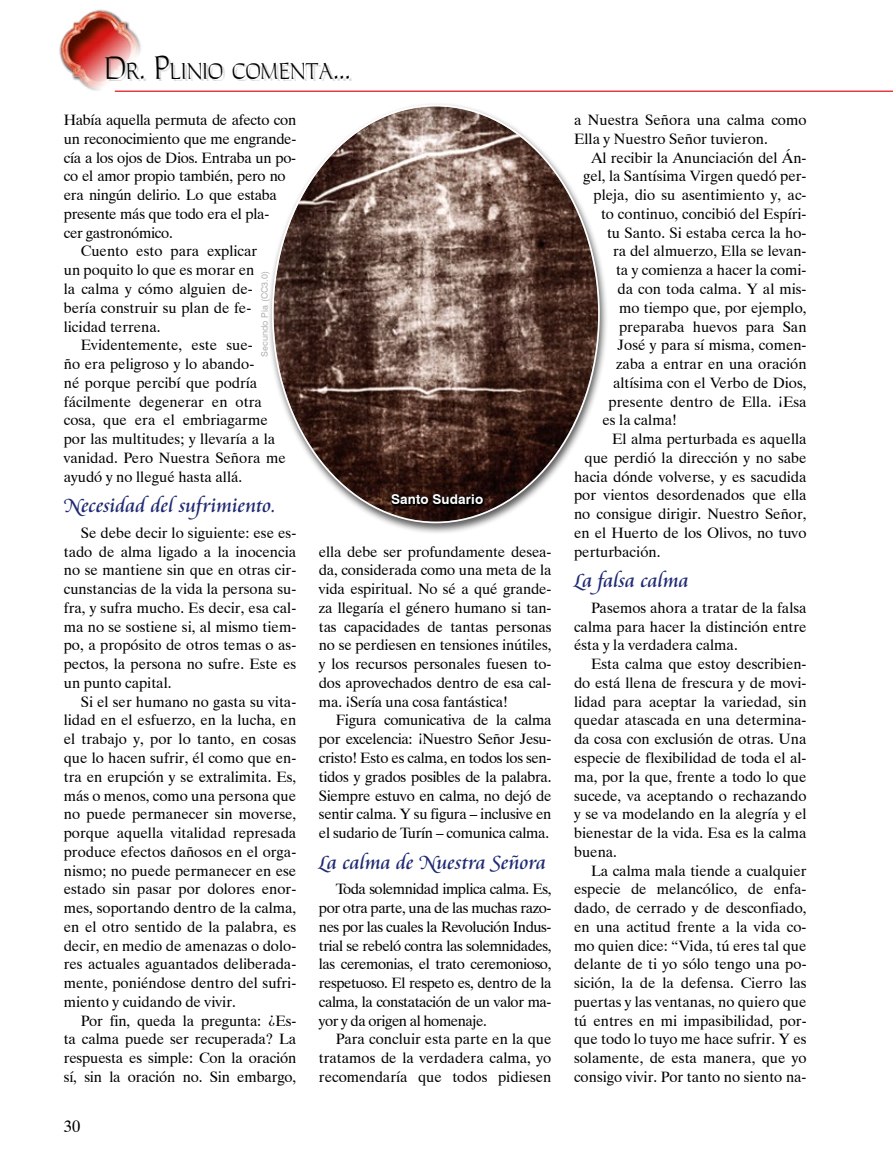
<style>
.page{position:relative;width:893px;height:1170px;background:#fff}
.page>*{position:absolute;margin:0;border:0;box-sizing:border-box;transform-origin:0 0}
.t1{font:21px "Cataneo Especial";letter-spacing:-.005em;color:#202b73}
.t2{font:21px "Carleton Normal";color:#000;scale:.8 1}
.t3{font:16.5px "Dutch 801 BT";color:#000}
.t4{font:15px/18.8px "Dutch 801 BT";color:#000;text-align:justify}
.t5{font:15px "Dutch 801 BT";letter-spacing:-.02em;color:#000}
.t6{font:700 13.5px "Swiss 721 BT";letter-spacing:.01em;color:#fff}
.t7{font:9px "Swiss 721 BT";color:#b3b2b2}
.s1{font-size:30px}
</style>
<div class="page">
<img style="left:59px;top:9px;width:92px;height:83px">
<hr style="left:115px;top:91px;width:778px;height:1px;background:#df0d17">
<div style="left:107px;top:58px;width:245px;height:23px;background:#000;opacity:.15"></div>
<div style="left:267px;top:102px;width:342px;height:432px;background:#000;opacity:.65"></div>
<img style="left:274px;top:106px;width:324px;height:415px">
<svg style="left:392px;top:505px;width:92px;height:1px"></svg>
<svg style="left:391px;top:493px;width:93px;height:12px"></svg>
<h1 class="t2" style="left:104px;top:58px;width:308px"><span class="s1">D</span>R<span class="s1">. P</span>LINIO COMENTA<span class="s1">…</span></h1>
<p class="t5" style="left:64px;top:111px;width:234px">Había aquella permuta de afecto con</p>
<p class="t5" style="left:64px;top:129px;width:234px">un reconocimiento que me engrande-</p>
<p class="t5" style="left:64px;top:148px;width:234px">cía a los ojos de Dios. Entraba un po-</p>
<p class="t5" style="left:64px;top:167px;width:224px">co el amor propio también, pero no</p>
<p class="t5" style="left:64px;top:186px;width:215px">era ningún delirio. Lo que estaba</p>
<p class="t5" style="left:64px;top:204px;width:207px">presente más que todo era el pla-</p>
<p class="t5" style="left:64px;top:223px;width:111px">cer gastronómico.</p>
<p class="t4" style="left:81px;top:242px;width:178px">Cuento esto para explicar</p>
<p class="t4" style="left:64px;top:260px;width:192px">un poquito lo que es morar en</p>
<p class="t4" style="left:64px;top:279px;width:191px">la calma y cómo alguien de-</p>
<p class="t4" style="left:64px;top:298px;width:189px">bería construir su plan de fe-</p>
<p class="t4" style="left:64px;top:317px;width:98px">licidad terrena.</p>
<p class="t4" style="left:81px;top:335px;width:173px">Evidentemente, este sue-</p>
<p class="t4" style="left:64px;top:354px;width:192px">ño era peligroso y lo abando-</p>
<p class="t4" style="left:64px;top:373px;width:195px">né porque percibí que podría</p>
<p class="t4" style="left:64px;top:392px;width:200px">fácilmente degenerar en otra</p>
<p class="t4" style="left:64px;top:410px;width:206px">cosa, que era el embriagarme</p>
<p class="t4" style="left:64px;top:429px;width:213px">por las multitudes; y llevaría a la</p>
<p class="t4" style="left:64px;top:448px;width:224px">vanidad. Pero Nuestra Señora me</p>
<p class="t4" style="left:64px;top:467px;width:180px">ayudó y no llegué hasta allá.</p>
<h1 class="t1" style="left:64px;top:493px;width:214px">Necesidad del sufrimiento.</h1>
<p class="t4" style="left:64px;top:523px;width:234px;text-indent:17px">Se debe decir lo siguiente: ese es&shy;tado de alma ligado a la inocencia no se mantiene sin que en otras cir&shy;cunstancias de la vida la persona su&shy;fra, y sufra mucho. Es decir, esa cal&shy;ma no se sostiene si, al mismo tiem&shy;po, a propósito de otros temas o as&shy;pectos, la persona no sufre. Este es un punto capital.</p>
<p class="t4" style="left:64px;top:692px;width:234px;text-indent:17px">Si el ser humano no gasta su vita&shy;lidad en el esfuerzo, en la lucha, en el trabajo y, por lo tanto, en cosas que lo hacen sufrir, él como que en&shy;tra en erupción y se extralimita. Es, más o menos, como una persona que no puede permanecer sin moverse, porque aquella vitalidad represada produce efectos dañosos en el orga&shy;nismo; no puede permanecer en ese estado sin pasar por dolores enor&shy;mes, soportando dentro de la calma, en el otro sentido de la palabra, es decir, en medio de amenazas o dolo&shy;res actuales aguantados deliberada&shy;mente, poniéndose dentro del sufri&shy;miento y cuidando de vivir.</p>
<p class="t4" style="left:64px;top:1010px;width:234px;text-indent:17px">Por fin, queda la pregunta: ¿Es&shy;ta calma puede ser recuperada? La respuesta es simple: Con la oración sí, sin la oración no. Sin embargo,</p>
<p class="t7" style="left:259px;top:357px;width:87px;rotate:-90deg">Secundo Pia (CC3.0)</p>
<p class="t6" style="left:391px;top:491px;width:94px">Santo Sudario</p>
<p class="t4" style="left:319px;top:542px;width:234px">ella debe ser profundamente desea&shy;da, considerada como una meta de la vida espiritual. No sé a qué grande&shy;za llegaría el género humano si tan&shy;tas capacidades de tantas personas no se perdiesen en tensiones inútiles, y los recursos personales fuesen to&shy;dos aprovechados dentro de esa cal&shy;ma. ¡Sería una cosa fantástica!</p>
<p class="t4" style="left:319px;top:710px;width:234px;text-indent:17px">Figura comunicativa de la calma por excelencia: ¡Nuestro Señor Jesu&shy;cristo! Esto es calma, en todos los sen&shy;tidos y grados posibles de la palabra.<br>Siempre estuvo en calma, no dejó de sentir calma. Y su figura – inclusive en el sudario de Turín – comunica calma.</p>
<h1 class="t1" style="left:319px;top:849px;width:229px">La calma de Nuestra Señora</h1>
<p class="t4" style="left:319px;top:879px;width:234px;text-indent:17px">Toda solemnidad implica calma. Es, por otra parte, una de las muchas razo&shy;nes por las cuales la Revolución Indus&shy;trial se rebeló contra las solemnidades, las ceremonias, el trato ceremonioso, respetuoso. El respeto es, dentro de la calma, la constatación de un valor ma&shy;yor y da origen al homenaje.</p>
<p class="t4" style="left:319px;top:1029px;width:234px;text-indent:17px">Para concluir esta parte en la que tratamos de la verdadera calma, yo recomendaría que todos pidiesen</p>
<p class="t3" style="left:64px;top:1116px;width:18px">30</p>
<p class="t4" style="left:574px;top:110px;width:234px">a Nuestra Señora una calma como<br>Ella y Nuestro Señor tuvieron.</p>
<p class="t4" style="left:591px;top:148px;width:217px">Al recibir la Anunciación del Án-</p>
<p class="t4" style="left:583px;top:167px;width:225px">gel, la Santísima Virgen quedó per-</p>
<p class="t4" style="left:594px;top:185px;width:215px">pleja, dio su asentimiento y, ac-</p>
<p class="t4" style="left:601px;top:204px;width:207px">to continuo, concibió del Espíri-</p>
<p class="t4" style="left:607px;top:223px;width:201px">tu Santo. Si estaba cerca la ho-</p>
<p class="t4" style="left:613px;top:242px;width:195px">ra del almuerzo, Ella se levan-</p>
<p class="t4" style="left:616px;top:260px;width:192px">ta y comienza a hacer la comi-</p>
<p class="t4" style="left:618px;top:279px;width:190px">da con toda calma. Y al mis-</p>
<p class="t4" style="left:619px;top:298px;width:189px">mo tiempo que, por ejemplo,</p>
<p class="t4" style="left:619px;top:317px;width:189px">preparaba huevos para San</p>
<p class="t4" style="left:618px;top:335px;width:191px">José y para sí misma, comen-</p>
<p class="t4" style="left:616px;top:354px;width:192px">zaba a entrar en una oración</p>
<p class="t4" style="left:613px;top:373px;width:195px">altísima con el Verbo de Dios,</p>
<p class="t4" style="left:609px;top:392px;width:200px">presente dentro de Ella. ¡Esa</p>
<p class="t4" style="left:603px;top:410px;width:76px">es la calma!</p>
<p class="t4" style="left:612px;top:429px;width:196px">El alma perturbada es aquella</p>
<p class="t4" style="left:585px;top:448px;width:224px">que perdió la dirección y no sabe</p>
<p class="t4" style="left:574px;top:467px;width:234px">hacia dónde volverse, y es sacudida</p>
<p class="t4" style="left:574px;top:485px;width:234px">por vientos desordenados que ella</p>
<p class="t4" style="left:574px;top:504px;width:234px">no consigue dirigir. Nuestro Señor,</p>
<p class="t4" style="left:574px;top:523px;width:234px">en el Huerto de los Olivos, no tuvo</p>
<p class="t4" style="left:574px;top:542px;width:88px">perturbación.</p>
<h1 class="t1" style="left:574px;top:568px;width:116px">La falsa calma</h1>
<p class="t4" style="left:574px;top:598px;width:234px;text-indent:17px">Pasemos ahora a tratar de la falsa calma para hacer la distinción entre ésta y la verdadera calma.</p>
<p class="t4" style="left:574px;top:654px;width:234px;text-indent:17px">Esta calma que estoy describien&shy;do está llena de frescura y de movi&shy;lidad para aceptar la variedad, sin quedar atascada en una determina&shy;da cosa con exclusión de otras. Una especie de flexibilidad de toda el al&shy;ma, por la que, frente a todo lo que sucede, va aceptando o rechazando y se va modelando en la alegría y el bienestar de la vida. Esa es la calma buena.</p>
<p class="t4" style="left:574px;top:860px;width:234px;text-indent:17px">La calma mala tiende a cualquier especie de melancólico, de enfa&shy;dado, de cerrado y de desconfiado, en una actitud frente a la vida co&shy;mo quien dice: “Vida, tú eres tal que delante de ti yo sólo tengo una po&shy;sición, la de la defensa. Cierro las puertas y las ventanas, no quiero que tú entres en mi impasibilidad, por&shy;que todo lo tuyo me hace sufrir. Y es solamente, de esta manera, que yo consigo vivir. Por tanto no siento na-</p>
</div>
